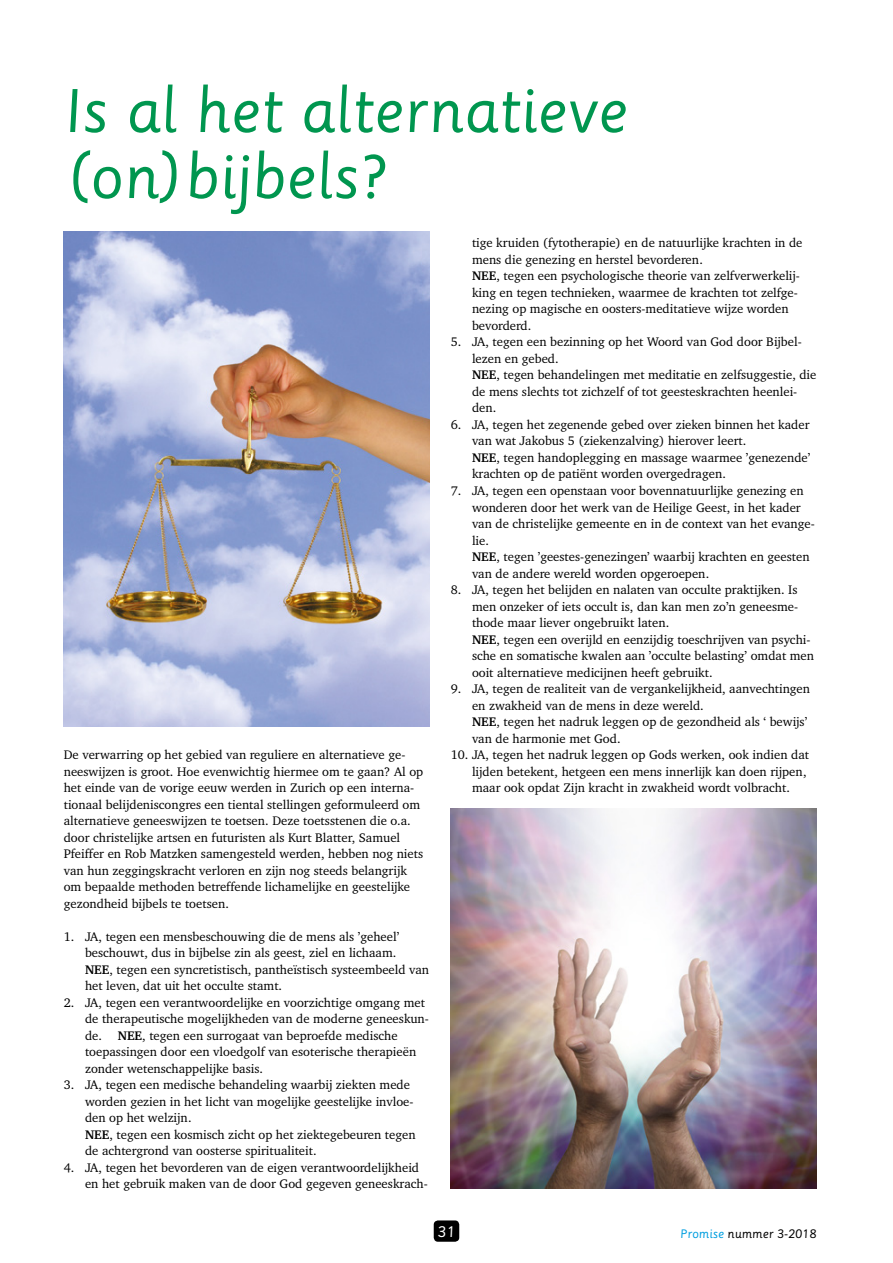
<style>
.page{position:relative;width:893px;height:1263px;background:#fff}
.page>*{position:absolute;margin:0;border:0;box-sizing:border-box;transform-origin:0 0}
.t1{font:60px/66px "Sassoon Primary";color:#00964f}
.t2{font:15px "Sassoon Primary";color:#fff}
.t3{font:12.75px/16.5px "Charter IT Cby BT";color:#000}
.t4{font:12px "Sassoon Primary";color:#000}
.s1{font-weight:700}
.s2{color:#009edf}
</style>
<div class="page">
<div style="left:434px;top:1220px;width:25px;height:22px;background:#000;border-radius:4px"></div>
<img style="left:451px;top:809px;width:365px;height:379px">
<img style="left:64px;top:231px;width:365px;height:495px">
<h1 class="t1" style="left:64px;top:79px;width:565px">Is al het alternatieve (on)bijbels?</h1>
<p class="t3" style="left:64px;top:746px;width:361px">De verwarring op het gebied van reguliere en alternatieve ge&shy;neeswijzen is groot. Hoe evenwichtig hiermee om te gaan? Al op het einde van de vorige eeuw werden in Zurich op een interna&shy;tionaal belijdeniscongres een tiental stellingen geformuleerd om alternatieve geneeswijzen te toetsen. Deze toetsstenen die o.a. door christelijke artsen en futuristen als Kurt Blatter, Samuel Pfeiffer en Rob Matzken samengesteld werden, hebben nog niets van hun zeggingskracht verloren en zijn nog steeds belangrijk om bepaalde methoden betreffende lichamelijke en geestelijke gezondheid bijbels te toetsen.</p>
<p class="t3" style="left:85px;top:928px;width:346px;text-indent:-21px">1. JA, tegen een mensbeschouwing die de mens als ’geheel’ beschouwt, dus in bijbelse zin als geest, ziel en lichaam.<br><span class="s1">NEE</span>, tegen een syncretistisch, pantheïstisch systeembeeld van het leven, dat uit het occulte stamt.</p>
<p class="t3" style="left:85px;top:994px;width:345px;text-indent:-21px">2. JA, tegen een verantwoordelijke en voorzichtige omgang met de therapeutische mogelijkheden van de moderne geneeskun&shy;de. <span class="s1">NEE</span>, tegen een surrogaat van beproefde medische toepassingen door een vloedgolf van esoterische therapieën zonder wetenschappelijke basis.</p>
<p class="t3" style="left:85px;top:1076px;width:332px;text-indent:-21px">3. JA, tegen een medische behandeling waarbij ziekten mede worden gezien in het licht van mogelijke geestelijke invloe&shy;den op het welzijn.<br><span class="s1">NEE</span>, tegen een kosmisch zicht op het ziektegebeuren tegen de achtergrond van oosterse spiritualiteit.</p>
<p class="t3" style="left:85px;top:1159px;width:344px;text-indent:-21px">4. JA, tegen het bevorderen van de eigen verantwoordelijkheid en het gebruik maken van de door God gegeven geneeskrach-</p>
<p class="t3" style="left:472px;top:235px;width:332px">tige kruiden (fytotherapie) en de natuurlijke krachten in de mens die genezing en herstel bevorderen.<br><span class="s1">NEE</span>, tegen een psychologische theorie van zelfverwerkelij&shy;king en tegen technieken, waarmee de krachten tot zelfge&shy;nezing op magische en oosters-meditatieve wijze worden bevorderd.</p>
<p class="t3" style="left:472px;top:334px;width:346px;text-indent:-21px">5. JA, tegen een bezinning op het Woord van God door Bijbel&shy;lezen en gebed.<br><span class="s1">NEE</span>, tegen behandelingen met meditatie en zelfsuggestie, die de mens slechts tot zichzelf of tot geesteskrachten heenlei&shy;den.</p>
<p class="t3" style="left:472px;top:416px;width:340px;text-indent:-21px">6. JA, tegen het zegenende gebed over zieken binnen het kader van wat Jakobus 5 (ziekenzalving) hierover leert.<br><span class="s1">NEE</span>, tegen handoplegging en massage waarmee ’genezende’ krachten op de patiënt worden overgedragen.</p>
<p class="t3" style="left:472px;top:482px;width:344px;text-indent:-21px">7. JA, tegen een openstaan voor bovennatuurlijke genezing en wonderen door het werk van de Heilige Geest, in het kader van de christelijke gemeente en in de context van het evange&shy;lie.<br><span class="s1">NEE</span>, tegen ’geestes-genezingen’ waarbij krachten en geesten van de andere wereld worden opgeroepen.</p>
<p class="t3" style="left:472px;top:581px;width:344px;text-indent:-21px">8. JA, tegen het belijden en nalaten van occulte praktijken. Is men onzeker of iets occult is, dan kan men zo’n geneesme&shy;thode maar liever ongebruikt laten.<br><span class="s1">NEE</span>, tegen een overijld en eenzijdig toeschrijven van psychi&shy;sche en somatische kwalen aan ’occulte belasting’ omdat men ooit alternatieve medicijnen heeft gebruikt.</p>
<p class="t3" style="left:472px;top:680px;width:340px;text-indent:-21px">9. JA, tegen de realiteit van de vergankelijkheid, aanvechtingen en zwakheid van de mens in deze wereld.<br><span class="s1">NEE</span>, tegen het nadruk leggen op de gezondheid als ‘ bewijs’ van de harmonie met God.</p>
<p class="t3" style="left:472px;top:746px;width:339px;text-indent:-21px">10. JA, tegen het nadruk leggen op Gods werken, ook indien dat lijden betekent, hetgeen een mens innerlijk kan doen rijpen, maar ook opdat Zijn kracht in zwakheid wordt volbracht.</p>
<p class="t2" style="left:438px;top:1222px;width:19px">31</p>
<p class="t4" style="left:680px;top:1226px;width:138px"><span class="s2">Promise</span> nummer 3-2018</p>
</div>
